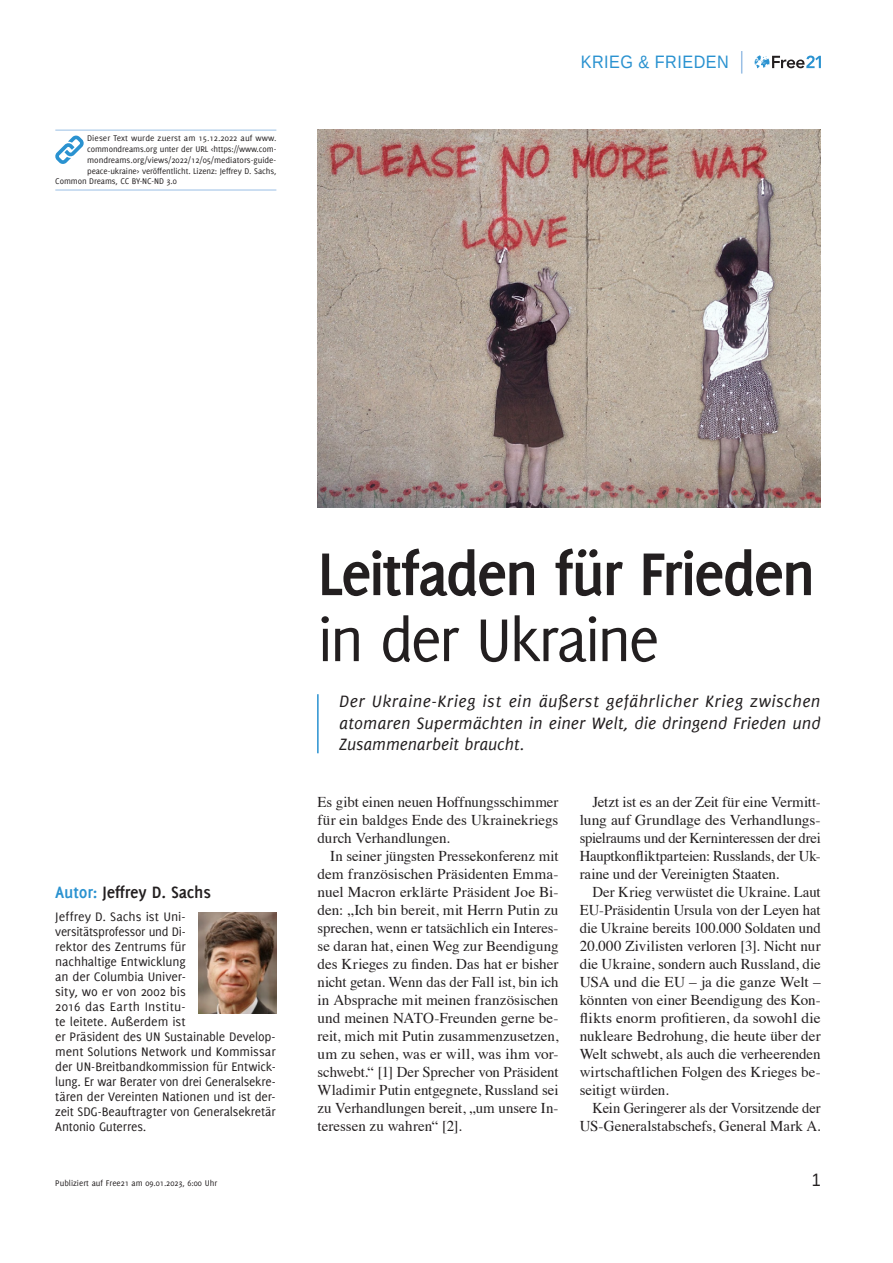
<style>
.page{position:relative;width:893px;height:1263px;background:#fff}
.page>*{position:absolute;margin:0;border:0;box-sizing:border-box;transform-origin:0 0}
.t1{font:700 66px "Delicious";letter-spacing:-.04em;color:#231f20}
.t2{font:66px "Delicious";letter-spacing:-.045em;color:#231f20}
.t3{font:italic 18px/21.6px "Delicious";color:#231f20;text-align:justify}
.t4{font:700 18px "Delicious";letter-spacing:-.01em;color:#231f20}
.t5{font:18px "Liberation Sans";letter-spacing:.03em;color:#2a92d0;scale:.9 1}
.t6{font:18px "Liberation Sans";color:#231f20;scale:.9 1}
.t7{font:15px/18px "Times";letter-spacing:-.005em;color:#231f20;text-align:justify}
.t8{font:13.5px/15px "Delicious";letter-spacing:-.01em;color:#231f20}
.t9{font:9px "Delicious";letter-spacing:-.01em;color:#231f20}
.t10{font:9px "Delicious";letter-spacing:.01em;color:#231f20}
.s1{color:#2a92d0}
</style>
<div class="page">
<svg style="left:755px;top:55px;width:66px;height:13px"></svg>
<svg style="left:741px;top:51px;width:1px;height:23px"></svg>
<hr style="left:317px;top:694px;width:2px;height:59px;background:#2a92d0">
<img style="left:317px;top:130px;width:504px;height:377px">
<hr style="left:55px;top:130px;width:221px;height:1px;background:#9abfe5">
<hr style="left:55px;top:190px;width:221px;height:1px;background:#9abfe5">
<svg style="left:55px;top:135px;width:29px;height:29px"></svg>
<img style="left:199px;top:913px;width:77px;height:100px">
<p class="t10" style="left:87px;top:133px;width:191px">Dieser Text wurde zuerst am 15.12.2022 auf www.</p>
<p class="t9" style="left:87px;top:144px;width:191px">commondreams.org unter der URL &lt;https://www.com-</p>
<p class="t9" style="left:87px;top:155px;width:191px">mondreams.org/views/2022/12/05/mediators-guide-</p>
<p class="t9" style="left:87px;top:165px;width:191px">peace-ukraine&gt; veröffentlicht. Lizenz: Jeffrey D. Sachs,</p>
<p class="t9" style="left:55px;top:176px;width:123px">Common Dreams, CC BY-NC-ND 3.0</p>
<p class="t5" style="left:581px;top:51px;width:166px">KRIEG &amp; FRIEDEN</p>
<p class="t4" style="left:55px;top:882px;width:157px"><span class="s1">Autor:</span> Jeffrey D. Sachs</p>
<p class="t8" style="left:55px;top:909px;width:222px">Jeffrey D. Sachs ist Uni&shy;versitätsprofessor und Di-<br>rektor des Zentrums für<br>nachhaltige Entwicklung<br>an der Columbia Univer-<br>sity, wo er von 2002 bis<br>2016 das Earth Institu-<br>te leitete. Außerdem ist<br>er Präsident des UN Sustainable Develop&shy;ment Solutions Network und Kommissar der UN-Breitbandkommission für Entwick&shy;lung. Er war Berater von drei Generalsekre&shy;tären der Vereinten Nationen und ist der&shy;zeit SDG-Beauftragter von Generalsekretär<br>Antonio Guterres.</p>
<h1 class="t1" style="left:317px;top:536px;width:500px">Leitfaden für Frieden</h1>
<h1 class="t2" style="left:317px;top:602px;width:343px">in der Ukraine</h1>
<p class="t3" style="left:339px;top:690px;width:483px">Der Ukraine-Krieg ist ein äußerst gefährlicher Krieg zwischen atomaren Supermächten in einer Welt, die dringend Frieden und Zusammenarbeit braucht.</p>
<p class="t7" style="left:317px;top:792px;width:242px">Es gibt einen neuen Hoffnungsschimmer für ein baldges Ende des Ukrainekriegs durch Verhandlungen.</p>
<p class="t7" style="left:317px;top:846px;width:242px;text-indent:13px">In seiner jüngsten Pressekonferenz mit dem französischen Präsidenten Emma&shy;nuel Macron erklärte Präsident Joe Bi&shy;den: „Ich bin bereit, mit Herrn Putin zu sprechen, wenn er tatsächlich ein Interes&shy;se daran hat, einen Weg zur Beendigung des Krieges zu finden. Das hat er bisher nicht getan. Wenn das der Fall ist, bin ich in Absprache mit meinen französischen und meinen NATO-Freunden gerne be&shy;reit, mich mit Putin zusammenzusetzen, um zu sehen, was er will, was ihm vor&shy;schwebt.“ [1] Der Sprecher von Präsident Wladimir Putin entgegnete, Russland sei zu Verhandlungen bereit, „um unsere In&shy;teressen zu wahren“ [2].</p>
<p class="t7" style="left:580px;top:792px;width:242px;text-indent:13px">Jetzt ist es an der Zeit für eine Vermitt&shy;lung auf Grundlage des Verhandlungs&shy;spielraums und der Kerninteressen der drei Hauptkonfliktparteien: Russlands, der Uk&shy;raine und der Vereinigten Staaten.</p>
<p class="t7" style="left:580px;top:882px;width:242px;text-indent:13px">Der Krieg verwüstet die Ukraine. Laut EU-Präsidentin Ursula von der Leyen hat die Ukraine bereits 100.000 Soldaten und 20.000 Zivilisten verloren [3]. Nicht nur die Ukraine, sondern auch Russland, die USA und die EU – ja die ganze Welt – könnten von einer Beendigung des Kon&shy;flikts enorm profitieren, da sowohl die nukleare Bedrohung, die heute über der Welt schwebt, als auch die verheerenden wirtschaftlichen Folgen des Krieges be&shy;seitigt würden.</p>
<p class="t7" style="left:580px;top:1098px;width:242px;text-align:right">Kein Geringerer als der Vorsitzende der<br>US-Generalstabschefs, General Mark A.</p>
<p class="t9" style="left:55px;top:1177px;width:163px">Publiziert auf Free21 am 09.01.2023, 6:00 Uhr</p>
<p class="t6" style="left:812px;top:1168px;width:12px">1</p>
</div>
